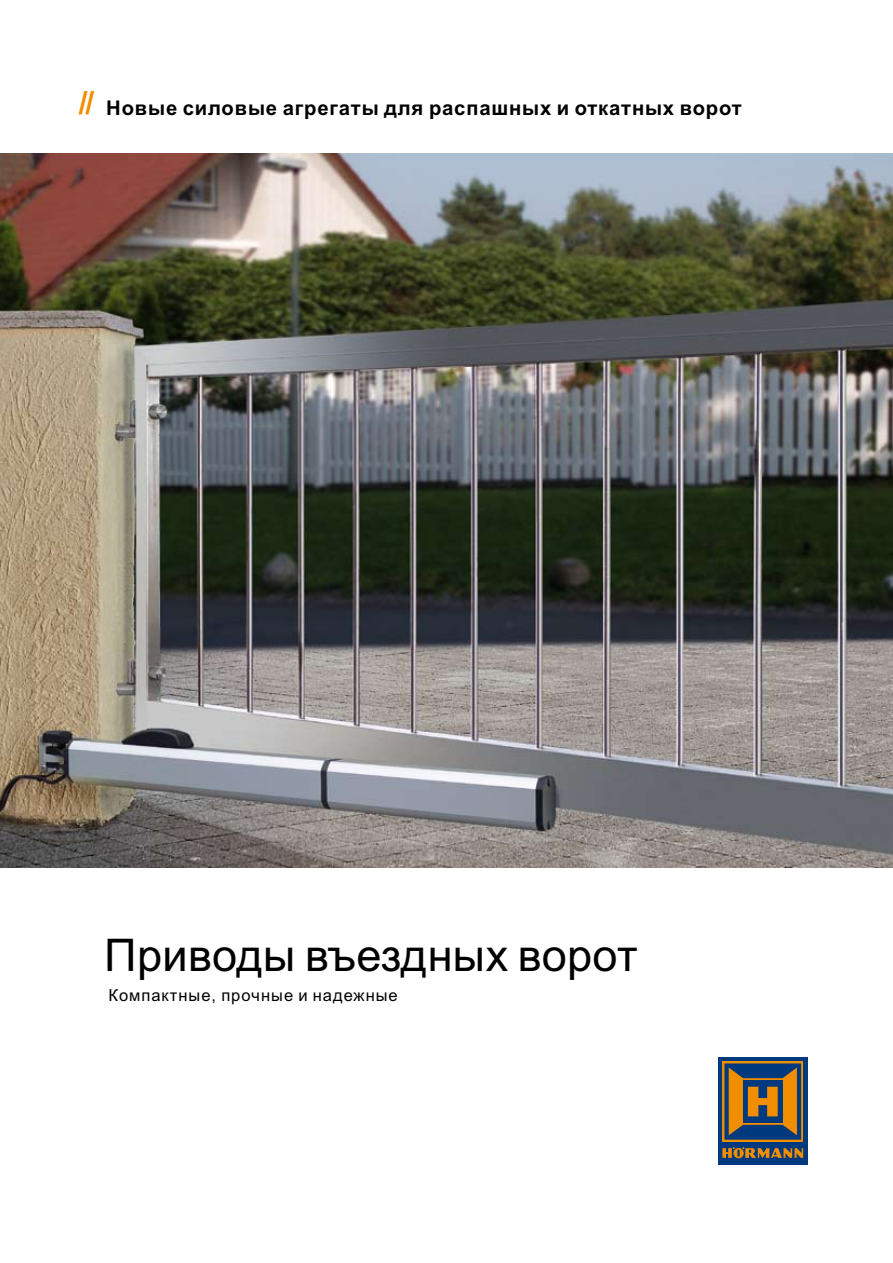
<style>
.page{position:relative;width:893px;height:1263px;background:#fff}
.page>*{position:absolute;margin:0;border:0;box-sizing:border-box;transform-origin:0 0}
.t1{font:45px "Arial Cyr";letter-spacing:.01em;color:#000}
.t2{font:700 31.5px "Arial Cyr";color:#f18e00}
.t3{font:700 20.25px "Arial Cyr";letter-spacing:.04em;color:#000}
.t4{font:16.5px "Arial Cyr";letter-spacing:.06em;color:#000}
</style>
<div class="page">
<img style="left:0;top:153px;width:893px;height:714px">
<div style="left:717px;top:1056px;width:92px;height:109px;border:2px solid #fff"></div>
<div style="left:718px;top:1057px;width:89px;height:107px;background:#00397d"></div>
<svg style="left:722px;top:1061px;width:81px;height:81px"></svg>
<div style="left:724px;top:1063px;width:77px;height:77px;background:#00397d"></div>
<svg style="left:729px;top:1067px;width:68px;height:68px"></svg>
<svg style="left:722px;top:1147px;width:81px;height:11px"></svg>
<h2 class="t2" style="left:79px;top:85px;width:17px">//</h2>
<p class="t3" style="left:106px;top:96px;width:637px">Новые силовые агрегаты для распашных и откатных ворот</p>
<h1 class="t1" style="left:104px;top:930px;width:535px">Приводы въездных ворот</h1>
<p class="t4" style="left:108px;top:986px;width:291px">Компактные, прочные и надежные</p>
</div>
